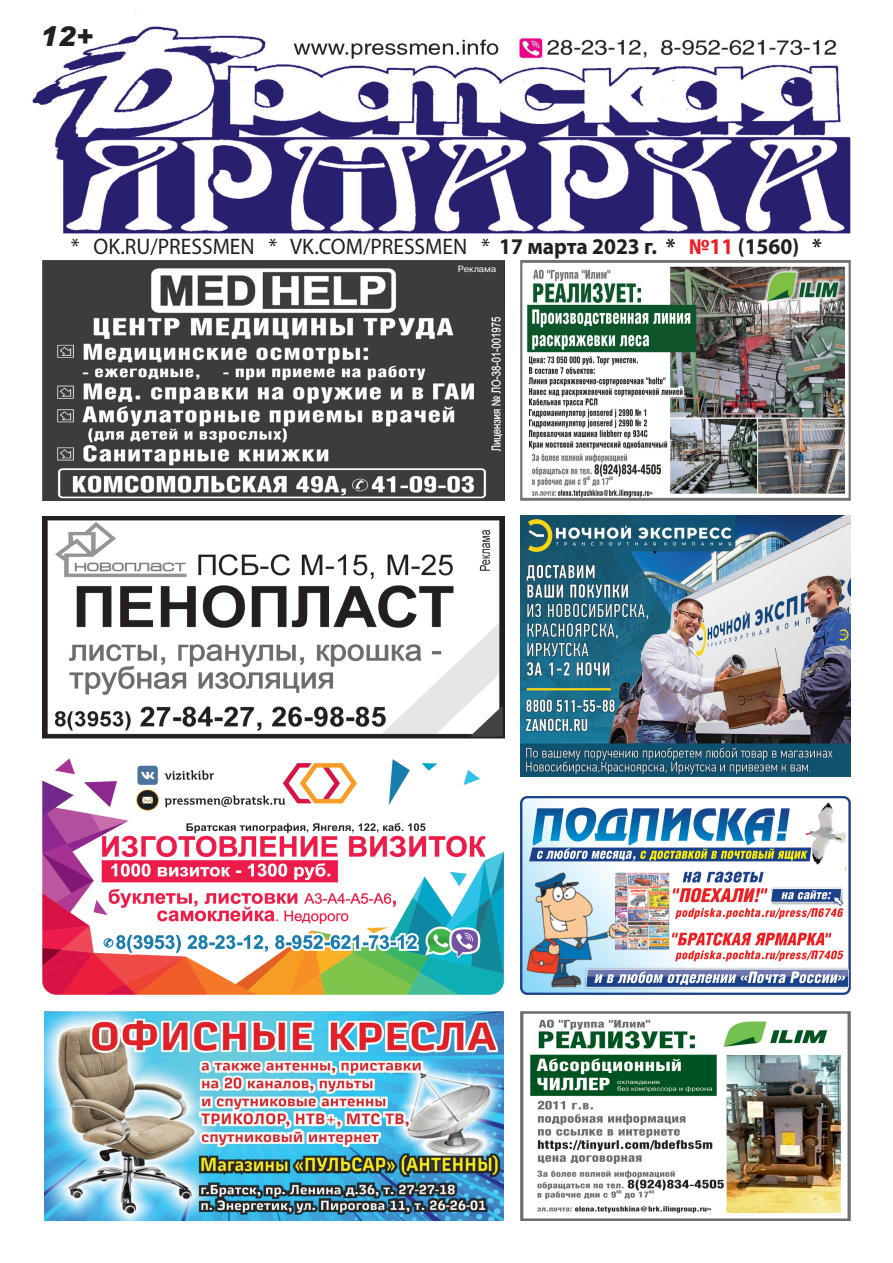
<style>
.page{position:relative;width:893px;height:1263px;background:#fff}
.page>*{position:absolute;margin:0;border:0;box-sizing:border-box;transform-origin:0 0}
.t1{font:italic 900 27px "Arial";color:#231f20}
.t2{font:22.5px "Myriad Pro";color:#231f20;scale:.96 1}
.t3{font:9px "Pragmatica C";color:#fff;scale:1.04 1}
.s1{font-weight:700}
.s2{font-weight:700;color:#ee1d23}
</style>
<div class="page">
<img style="left:520px;top:515px;width:330px;height:261px">
<img style="left:43px;top:758px;width:460px;height:237px">
<img style="left:32px;top:12px;width:818px;height:222px">
<img style="left:43px;top:260px;width:462px;height:240px">
<img style="left:520px;top:796px;width:330px;height:199px">
<img style="left:520px;top:260px;width:330px;height:240px">
<img style="left:43px;top:517px;width:462px;height:222px">
<img style="left:520px;top:1012px;width:330px;height:208px">
<img style="left:44px;top:1012px;width:459px;height:208px">
<p class="t1" style="left:39px;top:20px;width:55px">12+</p>
<p class="t2" style="left:71px;top:233px;width:784px">* OK.RU/PRESSMEN * VK.COM/PRESSMEN * <span class="s1">17 марта 2023 г. *</span> <span class="s2">№11</span> <span class="s1">(1560) *</span></p>
<p class="t3" style="left:458px;top:264px;width:39px">Реклама</p>
</div>
